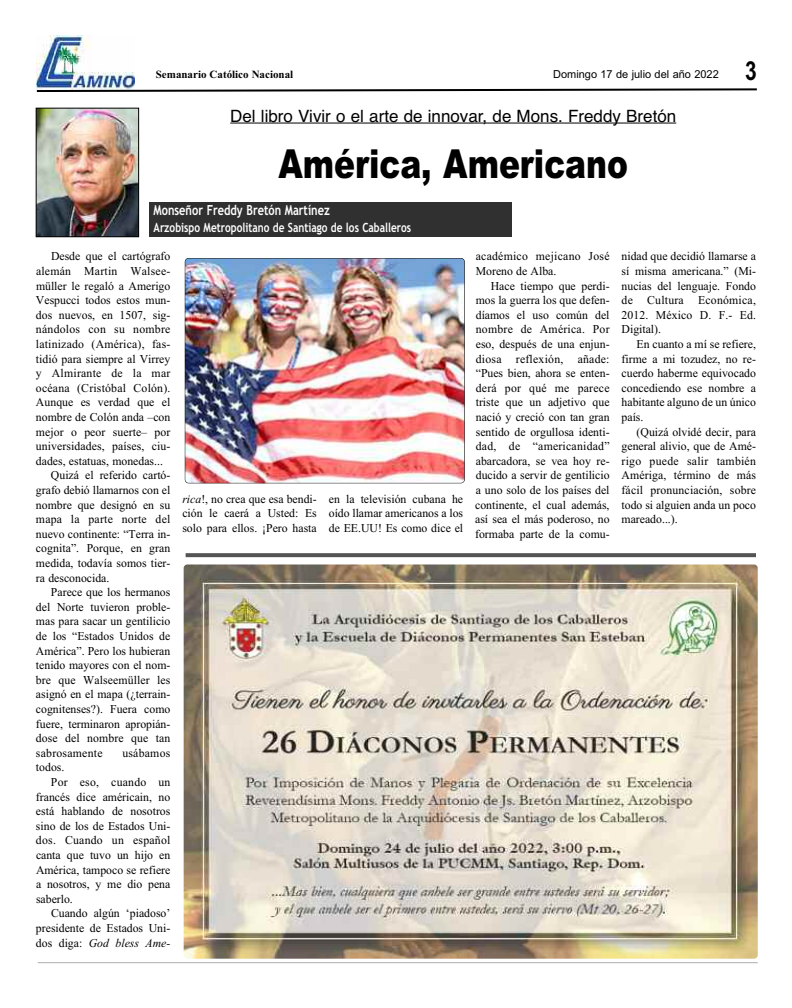
<style>
.page{position:relative;width:792px;height:1008px;background:#fff}
.page>*{position:absolute;margin:0;border:0;box-sizing:border-box;transform-origin:0 0}
.t1{font:900 40px "Arial";color:#000;scale:.78 1}
.t2{font:700 26.2px "Arial";color:#000;scale:.8 1}
.t3{font:17px "Helvetica";color:#000}
.t4{font:700 13.9px "Trebuchet MS";color:#fff;scale:.79 1}
.t5{font:700 12.8px "Trebuchet MS";color:#fff;scale:.79 1}
.t6{font:12px/14.6px "Times New Roman";color:#000;text-align:justify}
.t7{font:12px/14.6px "Times New Roman";letter-spacing:.02em;color:#000}
.t8{font:italic 12px "Times New Roman";color:#000}
.t9{font:11px "Arial";color:#000}
.t10{font:700 11px "Times New Roman";color:#000}
.s1{font-style:normal}
.s2{font-style:italic}
</style>
<div class="page">
<img style="left:36px;top:36px;width:99px;height:51px">
<svg style="left:36px;top:87px;width:721px;height:5px"></svg>
<img style="left:185px;top:258px;width:280px;height:225px;border-radius:4px">
<div style="left:185px;top:258px;width:280px;height:225px;border:1px solid #000;border-radius:4px"></div>
<hr style="left:38px;top:962px;width:720px;height:1px;background:#adadad">
<div style="left:149px;top:203px;width:363px;height:34px;background:#303030"></div>
<img style="left:38px;top:110px;width:99px;height:125px">
<div style="left:36px;top:108px;width:103px;height:129px;border:1px solid #000"></div>
<hr style="left:230px;top:123px;width:446px;height:1px;background:#000">
<svg style="left:186px;top:553px;width:570px;height:4px;background:#5b5b5b"></svg>
<img style="left:184px;top:564px;width:574px;height:395px;border-radius:4px">
<p class="t10" style="left:156px;top:67px;width:139px">Semanario Católico Nacional</p>
<p class="t9" style="left:553px;top:68px;width:167px">Domingo 17 de julio del año 2022</p>
<h2 class="t2" style="left:745px;top:56px;width:16px">3</h2>
<h3 class="t3" style="left:230px;top:106px;width:448px">Del libro Vivir o el arte de innovar, de Mons. Freddy Bretón</h3>
<h1 class="t1" style="left:278px;top:141px;width:450px">América, Americano</h1>
<p class="t4" style="left:154px;top:202px;width:225px">Monseñor Freddy Bretón Martínez</p>
<p class="t5" style="left:154px;top:220px;width:328px">Arzobispo Metropolitano de Santiago de los Caballeros</p>
<p class="t6" style="left:51px;top:249px;width:121px">Desde que el cartógrafo</p>
<p class="t7" style="left:36px;top:263px;width:136px">alemán Martin Walsee-</p>
<p class="t6" style="left:36px;top:278px;width:136px">müller le regaló a Amerigo</p>
<p class="t6" style="left:36px;top:293px;width:136px">Vespucci todos estos mun-</p>
<p class="t6" style="left:36px;top:307px;width:136px">dos nuevos, en 1507, sig-</p>
<p class="t7" style="left:36px;top:322px;width:136px">nándolos con su nombre</p>
<p class="t6" style="left:36px;top:336px;width:136px">latinizado (América), fas-</p>
<p class="t6" style="left:36px;top:351px;width:136px">tidió para siempre al Virrey</p>
<p class="t7" style="left:36px;top:366px;width:136px">y Almirante de la mar</p>
<p class="t6" style="left:36px;top:380px;width:136px">océana (Cristóbal Colón).</p>
<p class="t6" style="left:36px;top:395px;width:136px">Aunque es verdad que el</p>
<p class="t6" style="left:36px;top:409px;width:136px">nombre de Colón anda –con</p>
<p class="t6" style="left:36px;top:424px;width:136px">mejor o peor suerte– por</p>
<p class="t6" style="left:36px;top:439px;width:136px">universidades, países, ciu-</p>
<p class="t6" style="left:36px;top:453px;width:128px">dades, estatuas, monedas...</p>
<p class="t6" style="left:51px;top:468px;width:121px">Quizá el referido cartó-</p>
<p class="t6" style="left:36px;top:482px;width:136px">grafo debió llamarnos con el</p>
<p class="t6" style="left:36px;top:497px;width:136px">nombre que designó en su</p>
<p class="t7" style="left:36px;top:512px;width:136px">mapa la parte norte del</p>
<p class="t6" style="left:36px;top:526px;width:136px">nuevo continente: “Terra in-</p>
<p class="t6" style="left:36px;top:541px;width:136px">cognita”. Porque, en gran</p>
<p class="t6" style="left:36px;top:555px;width:136px">medida, todavía somos tier-</p>
<p class="t6" style="left:36px;top:570px;width:75px">ra desconocida.</p>
<p class="t6" style="left:51px;top:585px;width:121px">Parece que los hermanos</p>
<p class="t6" style="left:36px;top:599px;width:136px">del Norte tuvieron proble-</p>
<p class="t6" style="left:36px;top:614px;width:136px">mas para sacar un gentilicio</p>
<p class="t6" style="left:36px;top:628px;width:136px">de los “Estados Unidos de</p>
<p class="t6" style="left:36px;top:643px;width:136px">América”. Pero los hubieran</p>
<p class="t6" style="left:36px;top:658px;width:136px">tenido mayores con el nom-</p>
<p class="t6" style="left:36px;top:672px;width:136px">bre que Walseemüller les</p>
<p class="t6" style="left:36px;top:687px;width:136px">asignó en el mapa (¿terrain-</p>
<p class="t6" style="left:36px;top:701px;width:136px">cognitenses?). Fuera como</p>
<p class="t6" style="left:36px;top:716px;width:136px">fuere, terminaron apropián-</p>
<p class="t6" style="left:36px;top:731px;width:136px">dose del nombre que tan</p>
<p class="t7" style="left:36px;top:745px;width:68px">sabrosamente</p>
<p class="t7" style="left:122px;top:745px;width:50px">usábamos</p>
<p class="t6" style="left:36px;top:760px;width:30px">todos.</p>
<p class="t7" style="left:51px;top:774px;width:121px">Por eso, cuando un</p>
<p class="t6" style="left:36px;top:789px;width:136px">francés dice américain, no</p>
<p class="t6" style="left:36px;top:804px;width:136px">está hablando de nosotros</p>
<p class="t6" style="left:36px;top:818px;width:136px">sino de los de Estados Uni-</p>
<p class="t7" style="left:36px;top:833px;width:136px">dos. Cuando un español</p>
<p class="t6" style="left:36px;top:847px;width:136px">canta que tuvo un hijo en</p>
<p class="t6" style="left:36px;top:862px;width:136px">América, tampoco se refiere</p>
<p class="t6" style="left:36px;top:877px;width:136px">a nosotros, y me dio pena</p>
<p class="t6" style="left:36px;top:891px;width:38px">saberlo.</p>
<p class="t6" style="left:51px;top:906px;width:121px">Cuando algún ‘piadoso’</p>
<p class="t6" style="left:36px;top:920px;width:136px">presidente de Estados Uni-</p>
<p class="t8" style="left:36px;top:935px;width:136px"><span class="s1">dos diga:</span> God bless Ame-</p>
<p class="t6" style="left:182px;top:491px;width:136px"><span class="s2">rica</span>!, no crea que esa bendi&shy;ción le caerá a Usted: Es solo para ellos. ¡Pero hasta</p>
<p class="t6" style="left:329px;top:491px;width:136px">en la televisión cubana he oído llamar americanos a los de EE.UU! Es como dice el</p>
<p class="t7" style="left:476px;top:249px;width:135px">académico mejicano José<br>Moreno de Alba.</p>
<p class="t6" style="left:475px;top:278px;width:136px;text-indent:16px">Hace tiempo que perdi&shy;mos la guerra los que defen&shy;díamos el uso común del nombre de América. Por eso, después de una enjun&shy;diosa reflexión, añade: “Pues bien, ahora se enten&shy;derá por qué me parece triste que un adjetivo que nació y creció con tan gran sentido de orgullosa identi&shy;dad, de “americanidad” abarcadora, se vea hoy re&shy;ducido a servir de gentilicio a uno solo de los países del continente, el cual además, así sea el más poderoso, no formaba parte de la comu-</p>
<p class="t6" style="left:622px;top:249px;width:136px">nidad que decidió llamarse a sí misma americana.” (Mi&shy;nucias del lenguaje. Fondo de Cultura Económica, 2012. México D. F.- Ed.<br>Digital).</p>
<p class="t6" style="left:622px;top:336px;width:136px;text-indent:15px">En cuanto a mí se refiere, firme a mi tozudez, no re&shy;cuerdo haberme equivocado concediendo ese nombre a habitante alguno de un único país.</p>
<p class="t6" style="left:622px;top:424px;width:136px;text-indent:15px">(Quizá olvidé decir, para general alivio, que de Amé&shy;rigo puede salir también Amériga, término de más fácil pronunciación, sobre todo si alguien anda un poco mareado...).</p>
</div>
